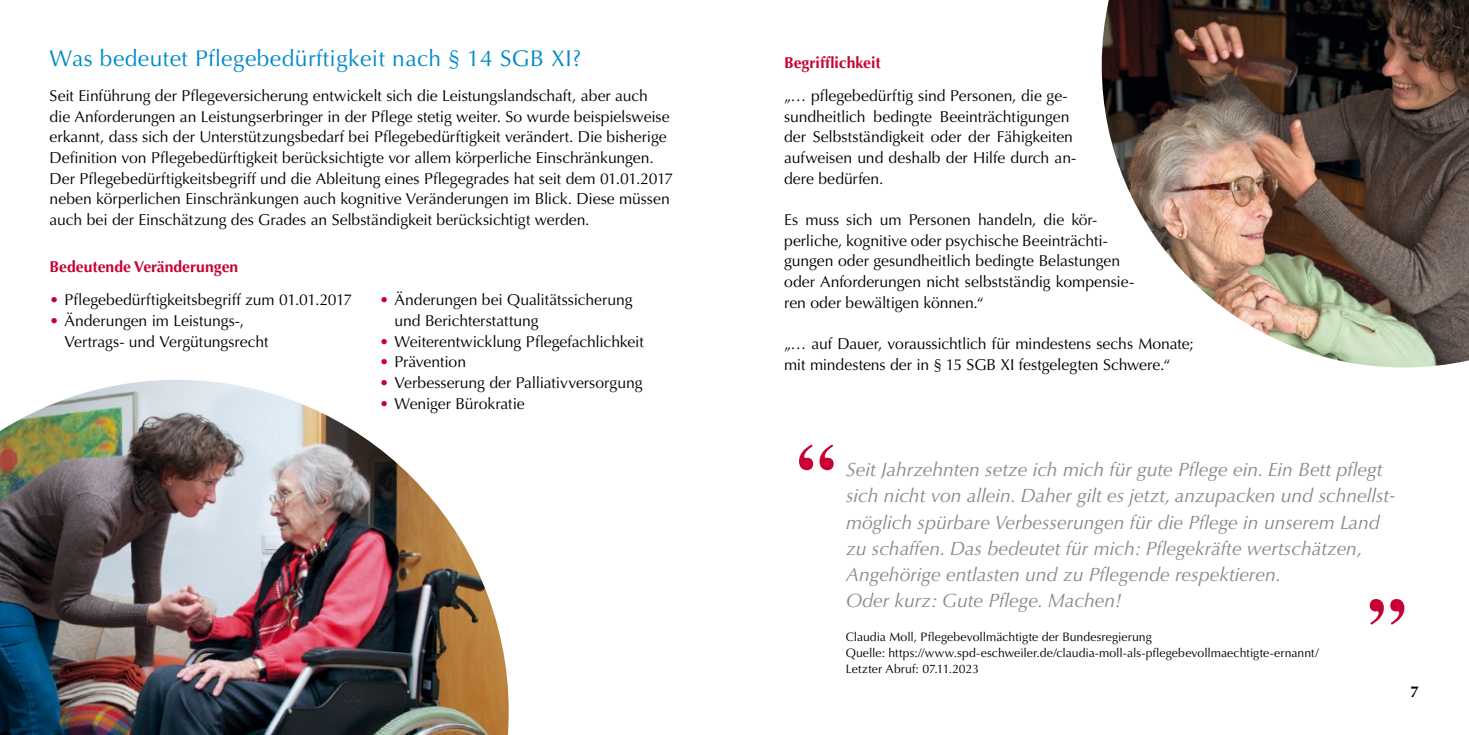
<style>
.page{position:relative;width:1469px;height:735px;background:#fff}
.page>*{position:absolute;margin:0;border:0;box-sizing:border-box;transform-origin:0 0}
.t1{font:22.75px "Optima LT Pro";letter-spacing:.02em;color:#008ac9}
.t2{font:italic 19.25px/26.2px "Optima LT Pro";color:#87888a}
.t3{font:15.75px/20.7px "Optima LT Pro";letter-spacing:-.005em;color:#000}
.t4{font:700 15.75px "Optima LT Pro";color:#c90035}
.t5{font:700 15.75px "Optima LT Pro";color:#000}
.t6{font:12.25px/15.8px "Optima LT Pro";color:#000}
.s1{color:#c90035}
</style>
<div class="page">
<img style="left:0;top:380px;width:508px;height:354px">
<svg style="left:1369px;top:599px;width:35px;height:25px"></svg>
<svg style="left:799px;top:444px;width:34px;height:26px"></svg>
<img style="left:1101px;top:0;width:367px;height:367px">
<h1 class="t1" style="left:50px;top:44px;width:533px">Was bedeutet Pflegebedürftigkeit nach § 14 SGB XI?</h1>
<p class="t4" style="left:784px;top:53px;width:98px">Begrifflichkeit</p>
<p class="t3" style="left:50px;top:85px;width:625px">Seit Einführung der Pflegeversicherung entwickelt sich die Leistungslandschaft, aber auch<br>die Anforderungen an Leistungserbringer in der Pflege stetig weiter. So wurde beispielsweise erkannt, dass sich der Unterstützungsbedarf bei Pflegebedürftigkeit verändert. Die bisherige Definition von Pflegebedürftigkeit berücksichtigte vor allem körperliche Einschränkungen.<br>Der Pflegebedürftigkeitsbegriff und die Ableitung eines Pflegegrades hat seit dem 01.01.2017 neben körperlichen Einschränkungen auch kognitive Veränderungen im Blick. Diese müssen auch bei der Einschätzung des Grades an Selbständigkeit berücksichtigt werden.</p>
<p class="t3" style="left:784px;top:85px;width:294px">„… pflegebedürftig sind Personen, die ge&shy;sundheitlich bedingte Beeinträchtigungen der Selbstständigkeit oder der Fähigkeiten aufweisen und deshalb der Hilfe durch an&shy;dere bedürfen.</p>
<p class="t3" style="left:784px;top:209px;width:351px">Es muss sich um Personen handeln, die kör&shy;perliche, kognitive oder psychische Beeinträchti&shy;gungen oder gesundheitlich bedingte Belastungen oder Anforderungen nicht selbstständig kompensie&shy;ren oder bewältigen können.“</p>
<p class="t3" style="left:784px;top:333px;width:411px">„… auf Dauer, voraussichtlich für mindestens sechs Monate; mit mindestens der in § 15 SGB XI festgelegten Schwere.“</p>
<p class="t4" style="left:50px;top:257px;width:190px">Bedeutende Veränderungen</p>
<p class="t3" style="left:394px;top:289px;width:239px;text-indent:-15px"><span class="s1">•</span> Änderungen bei Qualitätssicherung und Berichterstattung</p>
<p class="t3" style="left:379px;top:331px;width:265px"><span class="s1">•</span> Weiterentwicklung Pflegefachlichkeit</p>
<p class="t3" style="left:379px;top:351px;width:88px"><span class="s1">•</span> Prävention</p>
<p class="t3" style="left:379px;top:372px;width:264px"><span class="s1">•</span> Verbesserung der Palliativversorgung</p>
<p class="t3" style="left:379px;top:393px;width:147px"><span class="s1">•</span> Weniger Bürokratie</p>
<p class="t3" style="left:50px;top:289px;width:304px"><span class="s1">•</span> Pflegebedürftigkeitsbegriff zum 01.01.2017</p>
<p class="t3" style="left:64px;top:310px;width:206px;text-indent:-15px"><span class="s1">•</span> Änderungen im Leistungs-,<br>Vertrags- und Vergütungsrecht</p>
<p class="t2" style="left:846px;top:456px;width:550px">Seit Jahrzehnten setze ich mich für gute Pflege ein. Ein Bett pflegt sich nicht von allein. Daher gilt es jetzt, anzupacken und schnellst&shy;möglich spürbare Verbesserungen für die Pflege in unserem Land zu schaffen. Das bedeutet für mich: Pflegekräfte wertschätzen, Angehörige entlasten und zu Pflegende respektieren.<br>Oder kurz: Gute Pflege. Machen!</p>
<p class="t6" style="left:845px;top:629px;width:474px">Claudia Moll, Pflegebevollmächtigte der Bundesregierung<br>Quelle: https://www.spd-eschweiler.de/claudia-moll-als-pflegebevollmaechtigte-ernannt/<br>Letzter Abruf: 07.11.2023</p>
<p class="t5" style="left:1410px;top:681px;width:10px">7</p>
</div>
